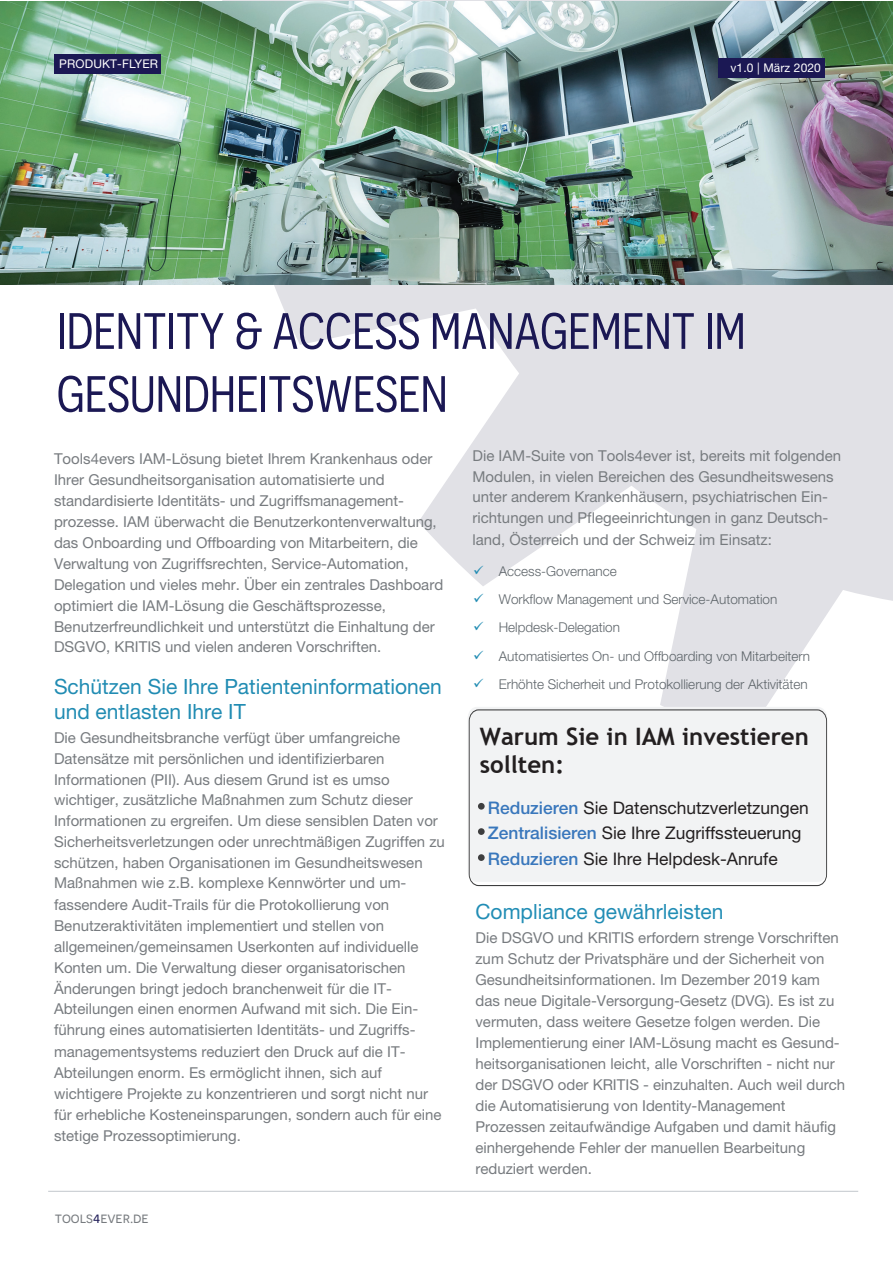
<style>
.page{position:relative;width:893px;height:1263px;background:#fff}
.page>*{position:absolute;margin:0;border:0;box-sizing:border-box;transform-origin:0 0}
.t1{font:51px/63px "Novecentosansnarrow";color:#1b1854}
.t2{font:700 24px/28.8px "Trebuchet MS";color:#231f20}
.t3{font:21px/25.2px "Helvetica Neue LT Std";color:#218cb3}
.t4{font:21px "Helvetica Neue LT Std";color:#218db5}
.t5{font:17.4px/25.5px "Helvetica Neue LT Std";color:#231f20}
.t6{font:15px/21px "Helvetica Neue LT Std";color:#777b7f}
.t7{font:15px "Novecentosans";color:#777b7f}
.t8{font:300 13.5px/28.2px "Helvetica Neue LT Std";color:#5e656a}
.t9{font:12px "Helvetica Neue LT Std";letter-spacing:.01em;color:#fff}
.s1{color:#1b1854}
.s2{font-weight:500;color:#3977bc}
</style>
<div class="page">
<svg style="left:222px;top:0;width:671px;height:740px"></svg>
<img style="left:0;top:1px;width:893px;height:284px">
<div style="left:469px;top:709px;width:358px;height:177px;background:#f2f3f4"></div>
<div style="left:478px;top:803px;width:7px;height:7px;background:#3e3e3f;border-radius:50%"></div>
<div style="left:478px;top:828px;width:7px;height:7px;background:#3e3e3f;border-radius:50%"></div>
<div style="left:478px;top:854px;width:7px;height:7px;background:#3e3e3f;border-radius:50%"></div>
<div style="left:54px;top:54px;width:107px;height:20px;background:#1b1854"></div>
<hr style="left:48px;top:1191px;width:810px;height:1px;background:#c2c7cc">
<div style="left:718px;top:58px;width:106px;height:20px;background:#1b1854"></div>
<svg style="left:474px;top:565px;width:9px;height:9px"></svg>
<svg style="left:474px;top:594px;width:9px;height:9px"></svg>
<svg style="left:474px;top:622px;width:9px;height:9px"></svg>
<svg style="left:474px;top:650px;width:9px;height:9px"></svg>
<svg style="left:474px;top:678px;width:9px;height:9px"></svg>
<p class="t9" style="left:59px;top:57px;width:100px">PRODUKT-FLYER</p>
<p class="t9" style="left:730px;top:60px;width:92px">v1.0 | März 2020</p>
<h1 class="t1" style="left:57px;top:299px;width:690px">IDENTITY &amp; ACCESS MANAGEMENT IM<br>GESUNDHEITSWESEN</h1>
<p class="t6" style="left:54px;top:448px;width:391px">Tools4evers IAM-Lösung bietet Ihrem Krankenhaus oder Ihrer Gesundheitsorganisation automatisierte und standardisierte Identitäts- und Zugriffsmanagement&shy;prozesse. IAM überwacht die Benutzerkontenverwaltung, das Onboarding und Offboarding von Mitarbeitern, die Verwaltung von Zugriffsrechten, Service-Automation, Delegation und vieles mehr. Über ein zentrales Dashboard optimiert die IAM-Lösung die Geschäftsprozesse, Benutzerfreundlichkeit und unterstützt die Einhaltung der DSGVO, KRITIS und vielen anderen Vorschriften.</p>
<h3 class="t3" style="left:54px;top:674px;width:389px">Schützen Sie Ihre Patienteninformationen und entlasten Ihre IT</h3>
<p class="t6" style="left:54px;top:727px;width:392px">Die Gesundheitsbranche verfügt über umfangreiche Datensätze mit persönlichen und identifizierbaren Informationen (PII). Aus diesem Grund ist es umso wichtiger, zusätzliche Maßnahmen zum Schutz dieser Informationen zu ergreifen. Um diese sensiblen Daten vor Sicherheitsverletzungen oder unrechtmäßigen Zugriffen zu schützen, haben Organisationen im Gesundheitswesen Maßnahmen wie z.B. komplexe Kennwörter und um-</p>
<p class="t6" style="left:54px;top:894px;width:389px">fassendere Audit-Trails für die Protokollierung von Benutzeraktivitäten implementiert und stellen von allgemeinen/gemeinsamen Userkonten auf individuelle Konten um. Die Verwaltung dieser organisatorischen Änderungen bringt jedoch branchenweit für die IT-Abteilungen einen enormen Aufwand mit sich. Die Ein&shy;führung eines automatisierten Identitäts- und Zugriffs&shy;managementsystems reduziert den Druck auf die IT-Abteilungen enorm. Es ermöglicht ihnen, sich auf wichtigere Projekte zu konzentrieren und sorgt nicht nur für erhebliche Kosteneinsparungen, sondern auch für eine stetige Prozessoptimierung.</p>
<p class="t7" style="left:55px;top:1209px;width:96px">tools<span class="s1">4</span>ever.de</p>
<p class="t6" style="left:472px;top:445px;width:370px">Die IAM-Suite von Tools4ever ist, bereits mit folgenden Modulen, in vielen Bereichen des Gesundheitswesens unter anderem Krankenhäusern, psychiatrischen Ein&shy;richtungen und Pflegeeinrichtungen in ganz Deutsch&shy;land, Österreich und der Schweiz im Einsatz:</p>
<p class="t8" style="left:499px;top:557px;width:313px">Access-Governance<br>Workflow Management und Service-Automation Helpdesk-Delegation<br>Automatisiertes On- und Offboarding von Mitarbeitern Erhöhte Sicherheit und Protokollierung der Aktivitäten</p>
<h2 class="t2" style="left:480px;top:722px;width:331px">Warum Sie in IAM investieren sollten:</h2>
<p class="t5" style="left:488px;top:794px;width:323px"><span class="s2">Reduzieren</span> Sie Datenschutzverletzungen<br><span class="s2">Zentralisieren</span> Sie Ihre Zugriffssteuerung<br><span class="s2">Reduzieren</span> Sie Ihre Helpdesk-Anrufe</p>
<h3 class="t4" style="left:475px;top:899px;width:250px">Compliance gewährleisten</h3>
<p class="t6" style="left:475px;top:927px;width:371px">Die DSGVO und KRITIS erfordern strenge Vorschriften zum Schutz der Privatsphäre und der Sicherheit von Gesundheitsinformationen. Im Dezember 2019 kam das neue Digitale-Versorgung-Gesetz (DVG). Es ist zu vermuten, dass weitere Gesetze folgen werden. Die Implementierung einer IAM-Lösung macht es Gesund&shy;heitsorganisationen leicht, alle Vorschriften - nicht nur der DSGVO oder KRITIS - einzuhalten. Auch weil durch die Automatisierung von Identity-Management Prozessen zeitaufwändige Aufgaben und damit häufig einhergehende Fehler der manuellen Bearbeitung reduziert werden.</p>
</div>
